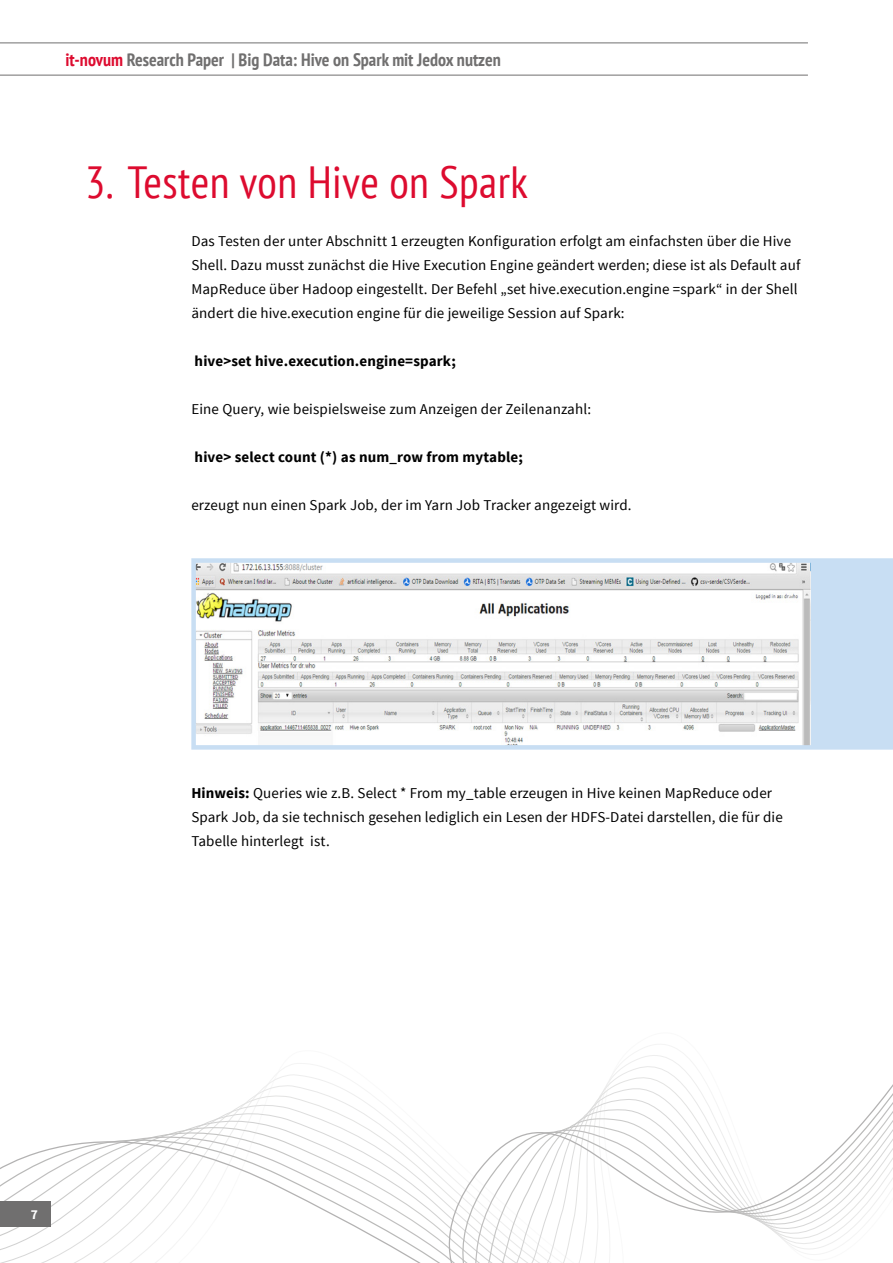
<style>
.page{position:relative;width:893px;height:1263px;background:#fff}
.page>*{position:absolute;margin:0;border:0;box-sizing:border-box;transform-origin:0 0}
.t1{font:condensed 45px "PT Sans";letter-spacing:.01em;color:#dd0b2f}
.t2{font:700 condensed 18px "PT Sans";color:#706f6f}
.t3{font:15px/24px "Source Sans Pro";letter-spacing:.01em;color:#000}
.t4{font:700 15px "Source Sans Pro";letter-spacing:.01em;color:#000}
.t5{font:700 13.5px "Source Sans Pro";color:#fff}
.s1{color:#dd0b2f}
.s2{font-weight:700}
</style>
<div class="page">
<hr style="left:0;top:43px;width:808px;height:1px;background:#706f6f">
<hr style="left:0;top:75px;width:808px;height:1px;background:#706f6f">
<svg style="left:0;top:1044px;width:893px;height:219px"></svg>
<svg style="left:191px;top:558px;width:702px;height:192px"></svg>
<div style="left:0;top:1201px;width:51px;height:26px;background:#706f6f"></div>
<p class="t2" style="left:65px;top:48px;width:437px"><span class="s1">it-novum</span> Research Paper | Big Data: Hive on Spark mit Jedox nutzen</p>
<h1 class="t1" style="left:85px;top:153px;width:444px">3. Testen von Hive on Spark</h1>
<p class="t3" style="left:191px;top:229px;width:610px">Das Testen der unter Abschnitt 1 erzeugten Konfiguration erfolgt am einfachsten über die Hive Shell. Dazu musst zunächst die Hive Execution Engine geändert werden; diese ist als Default auf MapReduce über Hadoop eingestellt. Der Befehl „set hive.execution.engine =spark“ in der Shell ändert die hive.execution engine für die jeweilige Session auf Spark:</p>
<p class="t4" style="left:195px;top:351px;width:263px">hive&gt;set hive.execution.engine=spark;</p>
<p class="t3" style="left:191px;top:397px;width:401px">Eine Query, wie beispielsweise zum Anzeigen der Zeilenanzahl:</p>
<p class="t4" style="left:195px;top:447px;width:330px">hive&gt; select count (*) as num_row from mytable;</p>
<p class="t3" style="left:191px;top:493px;width:442px">erzeugt nun einen Spark Job, der im Yarn Job Tracker angezeigt wird.</p>
<p class="t3" style="left:191px;top:781px;width:593px"><span class="s2">Hinweis:</span> Queries wie z.B. Select * From my_table erzeugen in Hive keinen MapReduce oder<br>Spark Job, da sie technisch gesehen lediglich ein Lesen der HDFS-Datei darstellen, die für die<br>Tabelle hinterlegt ist.</p>
<p class="t5" style="left:31px;top:1206px;width:9px">7</p>
</div>
